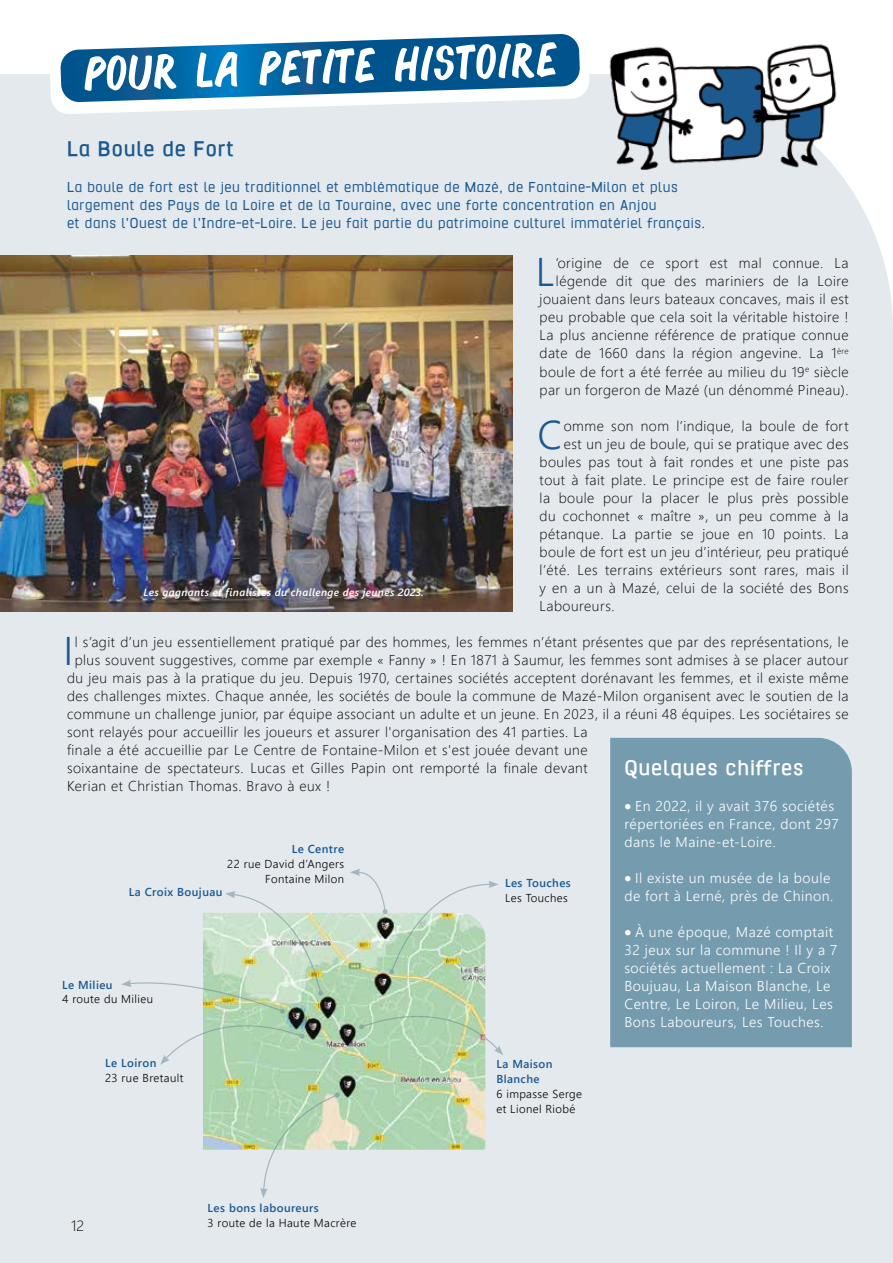
<style>
.page{position:relative;width:893px;height:1263px;background:#fff}
.page>*{position:absolute;margin:0;border:0;box-sizing:border-box;transform-origin:0 0}
.t1{font:39.9px "Webly Sleek UI Semilight";color:#1b588f}
.t2{font:700 24px "Hurufo&Numero";letter-spacing:.035em;color:#fff}
.t3{font:700 24px "Hurufo&Numero";letter-spacing:.035em;color:#1b588f}
.t4{font:16.5px/18px "Hurufo&Numero";letter-spacing:.035em;color:#1b588f}
.t5{font:15px "Webly Sleek UI Light";color:#000}
.t6{font:14.25px/18px "Webly Sleek UI Light";letter-spacing:.035em;color:#000;text-align:right}
.t7{font:14.25px/18px "Webly Sleek UI Semilight";letter-spacing:.035em;color:#fff}
.t8{font:11.55px/14.7px "Webly Sleek UI Semilight";letter-spacing:.035em;color:#000;text-align:right}
.t9{font:11.55px/14.7px "Webly Sleek UI Semibold";letter-spacing:.035em;color:#1b588f}
.t10{font:italic 10.5px "Webly Sleek UI Semibold";letter-spacing:.035em;color:#fff}
</style>
<div class="page">
<div style="left:0;top:74px;width:893px;height:1189px;background:#e4e9ee"></div>
<img style="left:0;top:256px;width:512px;height:355px">
<div style="left:610px;top:738px;width:242px;height:309px;background:#759bae"></div>
<img style="left:576px;top:44px;width:282px;height:152px">
<svg style="left:50px;top:34px;width:540px;height:80px"></svg>
<img style="left:203px;top:913px;width:282px;height:237px">
<svg style="left:350px;top:868px;width:149px;height:106px"></svg>
<svg style="left:121px;top:891px;width:202px;height:174px"></svg>
<svg style="left:260px;top:1092px;width:80px;height:106px"></svg>
<svg style="left:359px;top:992px;width:144px;height:63px"></svg>
<h2 class="t3" style="left:67px;top:138px;width:168px">La Boule de Fort</h2>
<p class="t4" style="left:67px;top:178px;width:639px">La boule de fort est le jeu traditionnel et emblématique de Mazé, de Fontaine-Milon et plus largement des Pays de la Loire et de la Touraine, avec une forte concentration en Anjou<br>et dans l’Ouest de l’Indre-et-Loire. Le jeu fait partie du patrimoine culturel immatériel français.</p>
<h1 class="t1" style="left:536px;top:242px;width:20px">L</h1>
<p class="t6" style="left:540px;top:254px;width:311px">’origine de ce sport est mal connue. La légende dit que des mariniers de la Loire jouaient dans leurs bateaux concaves, mais il est peu probable que cela soit la véritable histoire !<br>La plus ancienne référence de pratique connue date de 1660 dans la région angevine. La 1<sup>ère </sup>boule de fort a été ferrée au milieu du 19<sup>e</sup> siècle par un forgeron de Mazé (un dénommé Pineau).</p>
<h1 class="t1" style="left:538px;top:404px;width:26px">C</h1>
<p class="t6" style="left:564px;top:416px;width:286px">omme son nom l’indique, la boule de fort</p>
<p class="t6" style="left:564px;top:434px;width:286px">est un jeu de boule, qui se pratique avec des</p>
<p class="t6" style="left:540px;top:452px;width:311px">boules pas tout à fait rondes et une piste pas</p>
<p class="t6" style="left:540px;top:470px;width:310px">tout à fait plate. Le principe est de faire rouler</p>
<p class="t6" style="left:540px;top:488px;width:310px">la boule pour la placer le plus près possible</p>
<p class="t6" style="left:540px;top:506px;width:310px">du cochonnet « maître », un peu comme à la</p>
<p class="t6" style="left:540px;top:524px;width:310px">pétanque. La partie se joue en 10 points. La</p>
<p class="t6" style="left:540px;top:542px;width:310px">boule de fort est un jeu d’intérieur, peu pratiqué</p>
<p class="t6" style="left:540px;top:560px;width:310px">l’été. Les terrains extérieurs sont rares, mais il</p>
<p class="t6" style="left:540px;top:578px;width:310px">y en a un à Mazé, celui de la société des Bons</p>
<p class="t6" style="left:540px;top:596px;width:76px">Laboureurs.</p>
<p class="t10" style="left:144px;top:585px;width:282px">Les gagnants et finalistes du challenge des jeunes 2023.</p>
<h1 class="t1" style="left:63px;top:620px;width:11px">I</h1>
<p class="t6" style="left:75px;top:632px;width:775px">l s’agit d’un jeu essentiellement pratiqué par des hommes, les femmes n’étant présentes que par des représentations, le</p>
<p class="t6" style="left:75px;top:650px;width:775px">plus souvent suggestives, comme par exemple « Fanny » ! En 1871 à Saumur, les femmes sont admises à se placer autour</p>
<p class="t6" style="left:67px;top:668px;width:783px">du jeu mais pas à la pratique du jeu. Depuis 1970, certaines sociétés acceptent dorénavant les femmes, et il existe même</p>
<p class="t6" style="left:67px;top:686px;width:783px">des challenges mixtes. Chaque année, les sociétés de boule la commune de Mazé-Milon organisent avec le soutien de la</p>
<p class="t6" style="left:67px;top:704px;width:783px">commune un challenge junior, par équipe associant un adulte et un jeune. En 2023, il a réuni 48 équipes. Les sociétaires se</p>
<p class="t6" style="left:67px;top:722px;width:522px">sont relayés pour accueillir les joueurs et assurer l'organisation des 41 parties. La</p>
<p class="t6" style="left:67px;top:740px;width:522px">finale a été accueillie par Le Centre de Fontaine-Milon et s'est jouée devant une</p>
<p class="t6" style="left:67px;top:758px;width:522px">soixantaine de spectateurs. Lucas et Gilles Papin ont remporté la finale devant</p>
<p class="t6" style="left:67px;top:776px;width:265px">Kerian et Christian Thomas. Bravo à eux !</p>
<h2 class="t2" style="left:624px;top:757px;width:181px">Quelques chiffres</h2>
<p class="t7" style="left:624px;top:796px;width:216px">• En 2022, il y avait 376 sociétés répertoriées en France, dont 297 dans le Maine-et-Loire.</p>
<p class="t7" style="left:624px;top:868px;width:210px">• Il existe un musée de la boule de fort à Lerné, près de Chinon.</p>
<p class="t7" style="left:624px;top:922px;width:214px">• À une époque, Mazé comptait<br>32 jeux sur la commune ! Il y a 7 sociétés actuellement : La Croix<br>Boujuau, La Maison Blanche, Le<br>Centre, Le Loiron, Le Milieu, Les<br>Bons Laboureurs, Les Touches.</p>
<p class="t9" style="left:292px;top:841px;width:54px">Le Centre</p>
<p class="t8" style="left:227px;top:856px;width:118px">22 rue David d’Angers<br>Fontaine Milon</p>
<p class="t9" style="left:505px;top:875px;width:67px">Les Touches</p>
<p class="t8" style="left:505px;top:890px;width:64px">Les Touches</p>
<p class="t9" style="left:129px;top:884px;width:95px">La Croix Boujuau</p>
<p class="t9" style="left:62px;top:977px;width:52px">Le Milieu</p>
<p class="t8" style="left:62px;top:991px;width:93px">4 route du Milieu</p>
<p class="t9" style="left:105px;top:1055px;width:53px">Le Loiron</p>
<p class="t8" style="left:105px;top:1070px;width:80px">23 rue Bretault</p>
<p class="t5" style="left:71px;top:1215px;width:15px">12</p>
<p class="t9" style="left:208px;top:1200px;width:113px">Les bons laboureurs</p>
<p class="t8" style="left:208px;top:1215px;width:150px">3 route de la Haute Macrère</p>
<p class="t9" style="left:496px;top:1056px;width:58px">La Maison<br>Blanche</p>
<p class="t8" style="left:496px;top:1086px;width:87px;text-align:left">6 impasse Serge et Lionel Riobé</p>
</div>
